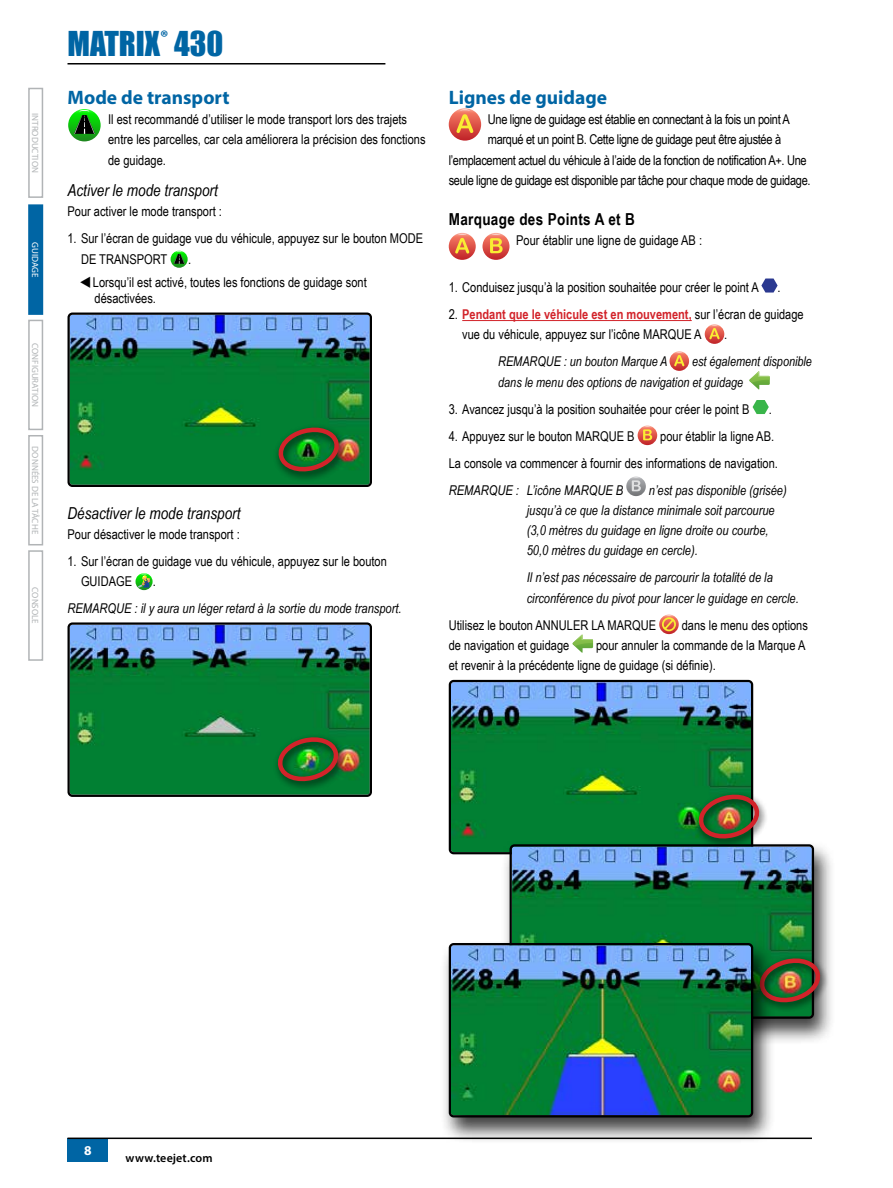
<style>
.page{position:relative;width:893px;height:1188px;background:#fff}
.page>*{position:absolute;margin:0;border:0;box-sizing:border-box;transform-origin:0 0}
.t1{font:31.5px "Impact";color:#0065a4}
.t2{font:700 19.5px "Myriad Pro";color:#0065a4}
.t3{font:italic 16.5px "Arial Narrow";color:#000}
.t4{font:700 16.5px "Arial Narrow";letter-spacing:.02em;color:#000}
.t5{font:13.5px/20.2px "Arial Narrow";color:#000}
.t6{font:italic 13.5px/20.2px "Arial Narrow";color:#000}
.t7{font:13.5px "Arial Narrow";letter-spacing:-.025em;color:#000}
.t8{font:700 13.5px "Myriad Pro";color:#fff}
.t9{font:600 12px "Myriad Pro";letter-spacing:.01em;color:#000}
.t10{font:9px "Myriad Pro";color:#b1b4b6}
.t11{font:9px "Myriad Pro";color:#fff}
.s1{font-weight:700;color:#d2232a}
</style>
<div class="page">
<hr style="left:68px;top:63px;width:317px;height:2px;background:#000">
<div style="left:28px;top:435px;width:15px;height:110px;border:2px solid #b1b4b6"></div>
<div style="left:28px;top:320px;width:15px;height:110px;border:2px solid #b1b4b6"></div>
<div style="left:28px;top:88px;width:15px;height:110px;border:2px solid #b1b4b6"></div>
<div style="left:28px;top:550px;width:15px;height:111px;border:2px solid #b1b4b6"></div>
<div style="left:68px;top:1138px;width:40px;height:24px;background:#0065a4"></div>
<hr style="left:68px;top:1138px;width:744px;height:1px;background:#000">
<div style="left:29px;top:205px;width:13px;height:109px;background:#0065a4"></div>
<div style="left:28px;top:204px;width:15px;height:111px;border:2px solid #0065a4"></div>
<svg style="left:68px;top:109px;width:33px;height:32px"></svg>
<svg style="left:74px;top:110px;width:21px;height:24px"></svg>
<svg style="left:171px;top:251px;width:17px;height:17px"></svg>
<svg style="left:174px;top:251px;width:11px;height:13px"></svg>
<img style="left:70px;top:316px;width:299px;height:168px">
<div style="left:67px;top:313px;width:305px;height:174px;border:2px solid #000;border-radius:4px"></div>
<div style="left:273px;top:423px;width:75px;height:59px;background:#000;opacity:.75"></div>
<svg style="left:279px;top:427px;width:60px;height:46px;background:#375f28"></svg>
<svg style="left:135px;top:573px;width:18px;height:17px"></svg>
<svg style="left:138px;top:574px;width:13px;height:14px"></svg>
<img style="left:70px;top:625px;width:299px;height:169px">
<div style="left:67px;top:622px;width:305px;height:175px;border:2px solid #000;border-radius:4px"></div>
<div style="left:272px;top:733px;width:75px;height:59px;background:#000;opacity:.75"></div>
<svg style="left:278px;top:736px;width:60px;height:47px;background:#3b632c"></svg>
<hr style="left:462px;top:320px;width:230px;height:1px;background:#d2232a">
<svg style="left:449px;top:108px;width:32px;height:33px"></svg>
<svg style="left:456px;top:109px;width:17px;height:24px"></svg>
<svg style="left:449px;top:233px;width:27px;height:27px"></svg>
<svg style="left:455px;top:234px;width:14px;height:20px"></svg>
<svg style="left:482px;top:233px;width:27px;height:27px"></svg>
<svg style="left:490px;top:234px;width:13px;height:19px"></svg>
<svg style="left:761px;top:279px;width:17px;height:14px"></svg>
<svg style="left:705px;top:324px;width:19px;height:20px"></svg>
<svg style="left:709px;top:325px;width:11px;height:14px"></svg>
<svg style="left:669px;top:351px;width:20px;height:20px"></svg>
<svg style="left:674px;top:352px;width:10px;height:14px"></svg>
<svg style="left:749px;top:371px;width:21px;height:18px"></svg>
<svg style="left:753px;top:400px;width:16px;height:14px"></svg>
<svg style="left:638px;top:426px;width:19px;height:19px"></svg>
<svg style="left:643px;top:426px;width:9px;height:14px"></svg>
<svg style="left:626px;top:477px;width:20px;height:19px"></svg>
<svg style="left:632px;top:477px;width:9px;height:14px"></svg>
<svg style="left:659px;top:615px;width:20px;height:19px"></svg>
<svg style="left:661px;top:615px;width:16px;height:17px"></svg>
<svg style="left:572px;top:634px;width:21px;height:19px"></svg>
<img style="left:452px;top:683px;width:298px;height:168px">
<div style="left:449px;top:680px;width:304px;height:174px;border:2px solid #000;border-radius:4px"></div>
<div style="left:693px;top:791px;width:75px;height:58px;background:#000;opacity:.75"></div>
<img style="left:699px;top:794px;width:60px;height:46px">
<div style="left:501px;top:841px;width:335px;height:205px;background:#000;opacity:.75"></div>
<img style="left:513px;top:847px;width:298px;height:169px">
<div style="left:510px;top:844px;width:304px;height:175px;border:2px solid #000;border-radius:4px"></div>
<div style="left:754px;top:954px;width:75px;height:59px;background:#000;opacity:.75"></div>
<img style="left:775px;top:958px;width:45px;height:46px">
<div style="left:440px;top:940px;width:335px;height:204px;background:#000;opacity:.75"></div>
<img style="left:452px;top:946px;width:298px;height:168px">
<div style="left:449px;top:943px;width:304px;height:174px;border:2px solid #000;border-radius:4px"></div>
<p class="t10" style="left:41px;top:113px;width:61px;rotate:90deg">INTRODUCTION</p>
<p class="t11" style="left:41px;top:242px;width:37px;rotate:90deg">GUIDAGE</p>
<p class="t10" style="left:41px;top:343px;width:65px;rotate:90deg">CONFIGURATION</p>
<p class="t10" style="left:41px;top:446px;width:89px;rotate:90deg">DONNÉES DE LA TÂCHE</p>
<p class="t10" style="left:41px;top:587px;width:38px;rotate:90deg">CONSOLE</p>
<h1 class="t1" style="left:68px;top:19px;width:157px">MATRIX<sup>®</sup> 430</h1>
<h2 class="t2" style="left:68px;top:85px;width:164px">Mode de transport</h2>
<p class="t5" style="left:108px;top:109px;width:319px">Il est recommandé d’utiliser le mode transport lors des trajets entre les parcelles, car cela améliorera la précision des fonctions de guidage.</p>
<p class="t3" style="left:68px;top:179px;width:152px">Activer le mode transport</p>
<p class="t5" style="left:68px;top:201px;width:156px">Pour activer le mode transport :</p>
<p class="t5" style="left:81px;top:228px;width:344px;text-indent:-14px">1. Sur l’écran de guidage vue du véhicule, appuyez sur le bouton MODE<br>DE TRANSPORT</p>
<p class="t5" style="left:93px;top:247px;width:275px;line-height:23px;text-indent:95px">.<br>Lorsqu’il est activé, toutes les fonctions de guidage sont</p>
<p class="t5" style="left:95px;top:287px;width:63px">désactivées.</p>
<p class="t3" style="left:68px;top:501px;width:174px">Désactiver le mode transport</p>
<p class="t5" style="left:68px;top:523px;width:174px">Pour désactiver le mode transport :</p>
<p class="t5" style="left:81px;top:550px;width:307px;text-indent:-14px">1. Sur l’écran de guidage vue du véhicule, appuyez sur le bouton<br>GUIDAGE</p>
<p class="t5" style="left:153px;top:571px;width:5px">.</p>
<p class="t6" style="left:67px;top:598px;width:336px">REMARQUE : il y aura un léger retard à la sortie du mode transport.</p>
<h2 class="t2" style="left:449px;top:85px;width:160px">Lignes de guidage</h2>
<p class="t7" style="left:488px;top:109px;width:304px">Une ligne de guidage est établie en connectant à la fois un point A</p>
<p class="t7" style="left:488px;top:130px;width:295px">marqué et un point B. Cette ligne de guidage peut être ajustée à</p>
<p class="t7" style="left:449px;top:150px;width:359px">l’emplacement actuel du véhicule à l’aide de la fonction de notification A+. Une</p>
<p class="t7" style="left:449px;top:170px;width:363px">seule ligne de guidage est disponible par tâche pour chaque mode de guidage.</p>
<p class="t4" style="left:449px;top:206px;width:188px">Marquage des Points A et B</p>
<p class="t5" style="left:516px;top:229px;width:187px">Pour établir une ligne de guidage AB :</p>
<p class="t5" style="left:449px;top:277px;width:312px">1. Conduisez jusqu’à la position souhaitée pour créer le point A</p>
<p class="t5" style="left:778px;top:277px;width:5px">.</p>
<p class="t5" style="left:462px;top:304px;width:343px;text-indent:-14px">2. <span class="s1">Pendant que le véhicule est en mouvement,</span> sur l’écran de guidage vue du véhicule, appuyez sur l’icône MARQUE A</p>
<p class="t5" style="left:724px;top:324px;width:5px">.</p>
<p class="t6" style="left:498px;top:351px;width:171px">REMARQUE : un bouton Marque A</p>
<p class="t6" style="left:498px;top:351px;width:315px;text-indent:194px">est également disponible dans le menu des options de navigation et guidage</p>
<p class="t5" style="left:449px;top:398px;width:302px">3. Avancez jusqu’à la position souhaitée pour créer le point B</p>
<p class="t5" style="left:769px;top:398px;width:5px">.</p>
<p class="t5" style="left:449px;top:425px;width:187px">4. Appuyez sur le bouton MARQUE B</p>
<p class="t5" style="left:449px;top:422px;width:331px;line-height:27px;text-align:right">pour établir la ligne AB.<br>La console va commencer à fournir des informations de navigation.</p>
<p class="t6" style="left:449px;top:479px;width:176px">REMARQUE : L’icône MARQUE B</p>
<p class="t6" style="left:527px;top:479px;width:262px;text-indent:122px">n’est pas disponible (grisée) jusqu’à ce que la distance minimale soit parcourue (3,0 mètres du guidage en ligne droite ou courbe, 50,0 mètres du guidage en cercle).</p>
<p class="t6" style="left:527px;top:567px;width:273px">Il n’est pas nécessaire de parcourir la totalité de la circonférence du pivot pour lancer le guidage en cercle.</p>
<p class="t5" style="left:449px;top:614px;width:209px">Utilisez le bouton ANNULER LA MARQUE</p>
<p class="t5" style="left:682px;top:614px;width:128px">dans le menu des options</p>
<p class="t5" style="left:449px;top:634px;width:122px">de navigation et guidage</p>
<p class="t5" style="left:449px;top:634px;width:358px;text-indent:147px">pour annuler la commande de la Marque A et revenir à la précédente ligne de guidage (si définie).</p>
<p class="t8" style="left:84px;top:1142px;width:9px">8</p>
<p class="t9" style="left:126px;top:1151px;width:88px">www.teejet.com</p>
</div>
